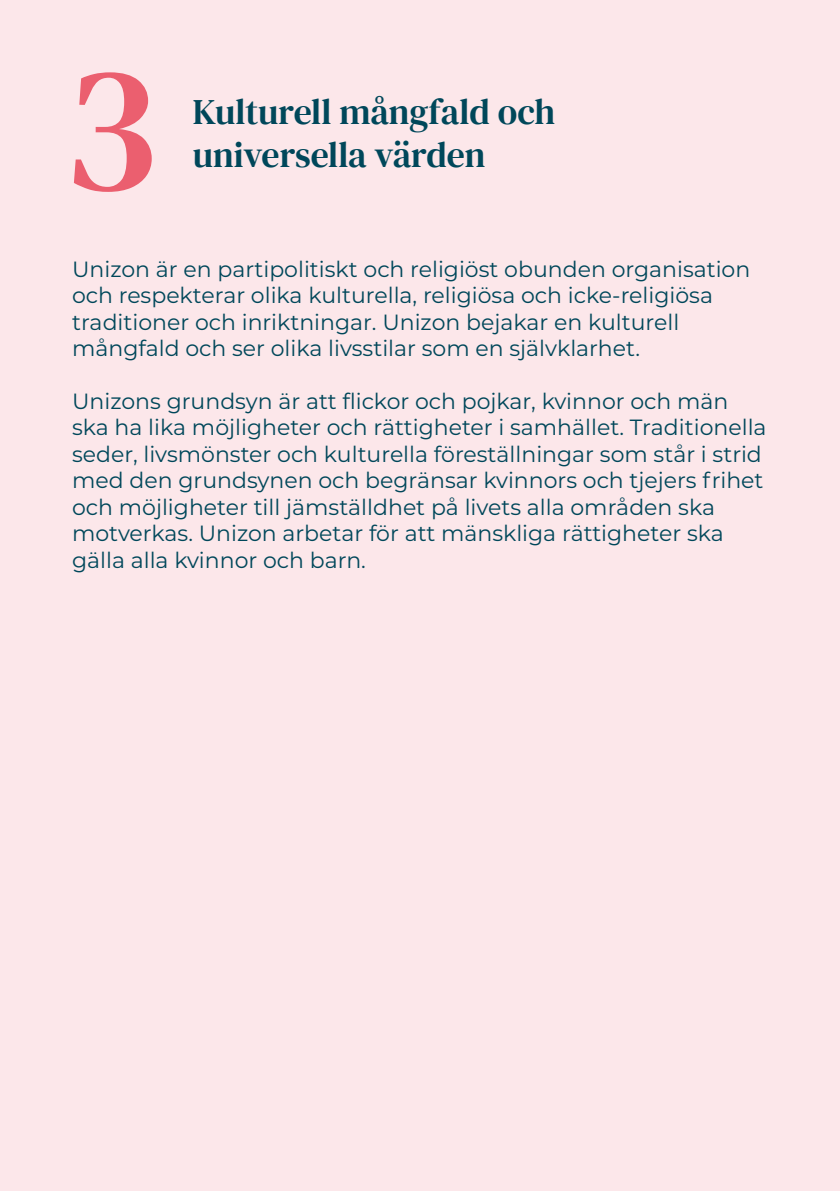
<style>
.page{position:relative;width:840px;height:1191px;background:#fff}
.page>*{position:absolute;margin:0;border:0;box-sizing:border-box;transform-origin:0 0}
.t1{font:180px "DM Serif Text";color:#eb5f6f}
.t2{font:36px "DM Serif Text";color:#00475a}
.t3{font:22px/26.4px "Montserrat";color:#00475a}
</style>
<div class="page">
<div style="left:0;top:0;width:839px;height:1191px;background:#fce7ea"></div>
<p class="t1" style="left:63px;top:24px;width:97px">3</p>
<p class="t2" style="left:193px;top:91px;width:363px">Kulturell mångfald och</p>
<p class="t2" style="left:193px;top:134px;width:294px">universella värden</p>
<p class="t3" style="left:72px;top:255px;width:679px">Unizon är en partipolitiskt och religiöst obunden organisation och respekterar olika kulturella, religiösa och icke-religiösa traditioner och inriktningar. Unizon bejakar en kulturell mångfald och ser olika livsstilar som en självklarhet.</p>
<p class="t3" style="left:72px;top:387px;width:695px">Unizons grundsyn är att flickor och pojkar, kvinnor och män ska ha lika möjligheter och rättigheter i samhället. Traditionella seder, livsmönster och kulturella föreställningar som står i strid med den grundsynen och begränsar kvinnors och tjejers frihet och möjligheter till jämställdhet på livets alla områden ska motverkas. Unizon arbetar för att mänskliga rättigheter ska gälla alla kvinnor och barn.</p>
</div>
